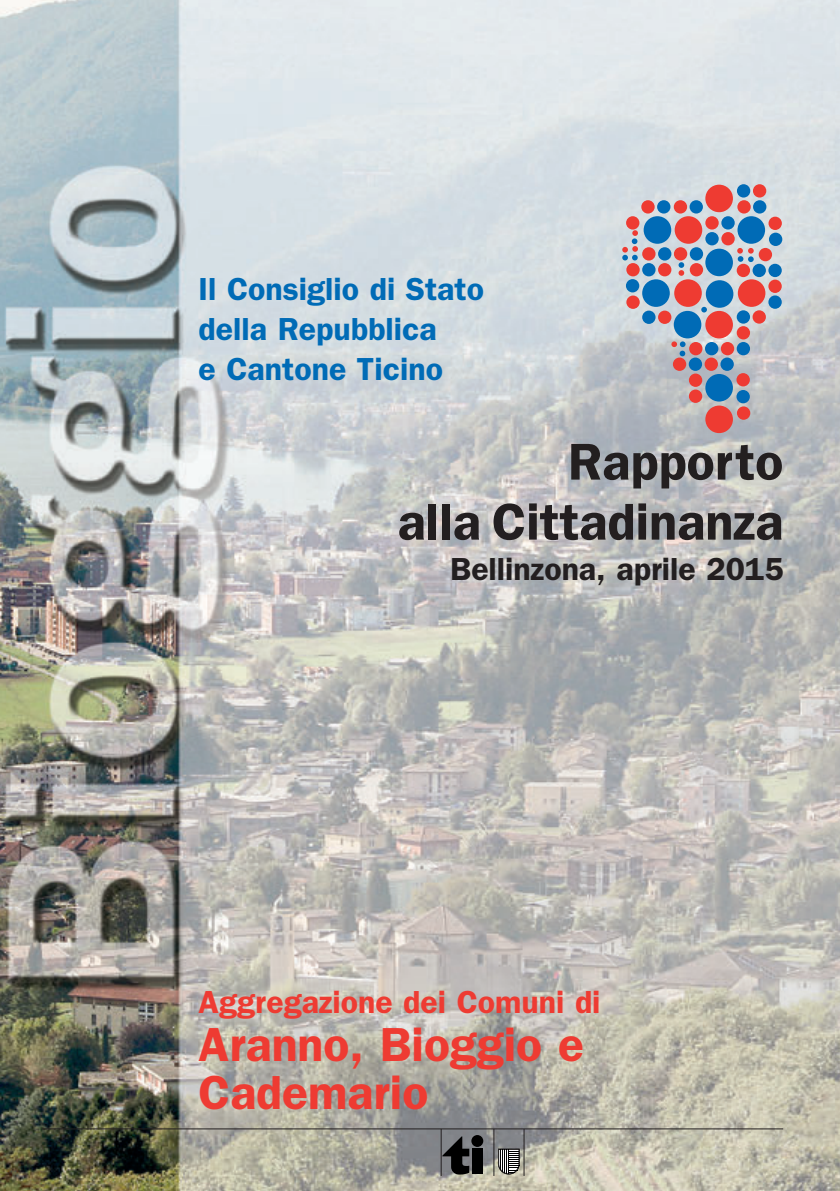
<style>
.page{position:relative;width:840px;height:1191px;background:#fff}
.page>*{position:absolute;margin:0;border:0;box-sizing:border-box;transform-origin:0 0}
.t1{font:600 52px/60px "Franklin Gothic";color:#231f20;text-align:right}
.t2{font:600 48px/48px "Franklin Gothic";color:#ee3b32}
.t3{font:600 32px/40px "Franklin Gothic";color:#006bb6}
.t4{font:600 32px "Franklin Gothic";color:#ee3b32}
.t5{font:600 32px "Franklin Gothic";color:#231f20}
</style>
<div class="page">
<img style="left:0;top:0;width:839px;height:1191px">
<hr style="left:42px;top:1128px;width:740px;height:1px;background:#231f20">
<hr style="left:440px;top:1128px;width:1px;height:48px;background:#231f20">
<hr style="left:523px;top:1128px;width:1px;height:48px;background:#231f20">
<hr style="left:493px;top:1128px;width:1px;height:48px;background:#231f20">
<div style="left:472px;top:1148px;width:10px;height:25px;background:#000"></div>
<div style="left:471px;top:1135px;width:12px;height:12px;background:#000;border-radius:50%"></div>
<svg style="left:442px;top:1136px;width:27px;height:38px"></svg>
<svg style="left:497px;top:1148px;width:22px;height:26px"></svg>
<div style="left:705px;top:185px;width:27px;height:27px;background:#ee3b32;border-radius:50%"></div>
<div style="left:641px;top:200px;width:13px;height:13px;background:#ee3b32;border-radius:50%"></div>
<div style="left:673px;top:200px;width:13px;height:13px;background:#ee3b32;border-radius:50%"></div>
<div style="left:656px;top:200px;width:14px;height:13px;background:#006bb6;border-radius:50%"></div>
<div style="left:689px;top:200px;width:13px;height:13px;background:#006bb6;border-radius:50%"></div>
<div style="left:737px;top:200px;width:13px;height:13px;background:#ee3b32;border-radius:50%"></div>
<div style="left:752px;top:200px;width:14px;height:13px;background:#006bb6;border-radius:50%"></div>
<div style="left:752px;top:184px;width:13px;height:13px;background:#ee3b32;border-radius:50%"></div>
<div style="left:705px;top:216px;width:13px;height:13px;background:#ee3b32;border-radius:50%"></div>
<div style="left:625px;top:216px;width:14px;height:13px;background:#ee3b32;border-radius:50%"></div>
<div style="left:674px;top:216px;width:27px;height:28px;background:#ee3b32;border-radius:50%"></div>
<div style="left:643px;top:216px;width:27px;height:28px;background:#006bb6;border-radius:50%"></div>
<div style="left:737px;top:216px;width:27px;height:28px;background:#006bb6;border-radius:50%"></div>
<div style="left:673px;top:279px;width:28px;height:28px;background:#ee3b32;border-radius:50%"></div>
<div style="left:737px;top:279px;width:28px;height:28px;background:#ee3b32;border-radius:50%"></div>
<div style="left:705px;top:311px;width:27px;height:27px;background:#ee3b32;border-radius:50%"></div>
<div style="left:705px;top:405px;width:27px;height:28px;background:#ee3b32;border-radius:50%"></div>
<div style="left:641px;top:279px;width:28px;height:28px;background:#006bb6;border-radius:50%"></div>
<div style="left:705px;top:280px;width:28px;height:28px;background:#006bb6;border-radius:50%"></div>
<div style="left:705px;top:249px;width:27px;height:27px;background:#006bb6;border-radius:50%"></div>
<div style="left:705px;top:374px;width:27px;height:27px;background:#006bb6;border-radius:50%"></div>
<div style="left:673px;top:311px;width:28px;height:27px;background:#006bb6;border-radius:50%"></div>
<div style="left:736px;top:184px;width:13px;height:13px;background:#006bb6;border-radius:50%"></div>
<div style="left:768px;top:233px;width:13px;height:13px;background:#006bb6;border-radius:50%"></div>
<div style="left:768px;top:217px;width:13px;height:13px;background:#ee3b32;border-radius:50%"></div>
<div style="left:721px;top:216px;width:13px;height:13px;background:#006bb6;border-radius:50%"></div>
<div style="left:705px;top:232px;width:13px;height:13px;background:#006bb6;border-radius:50%"></div>
<div style="left:721px;top:232px;width:13px;height:13px;background:#ee3b32;border-radius:50%"></div>
<div style="left:736px;top:373px;width:13px;height:13px;background:#ee3b32;border-radius:50%"></div>
<div style="left:736px;top:390px;width:13px;height:13px;background:#006bb6;border-radius:50%"></div>
<div style="left:736px;top:406px;width:13px;height:14px;background:#ee3b32;border-radius:50%"></div>
<div style="left:625px;top:279px;width:14px;height:13px;background:#006bb6;border-radius:50%"></div>
<div style="left:626px;top:295px;width:13px;height:14px;background:#ee3b32;border-radius:50%"></div>
<div style="left:688px;top:373px;width:13px;height:14px;background:#ee3b32;border-radius:50%"></div>
<div style="left:688px;top:389px;width:13px;height:14px;background:#ee3b32;border-radius:50%"></div>
<div style="left:672px;top:357px;width:13px;height:14px;background:#ee3b32;border-radius:50%"></div>
<div style="left:688px;top:357px;width:13px;height:14px;background:#006bb6;border-radius:50%"></div>
<div style="left:704px;top:357px;width:13px;height:14px;background:#ee3b32;border-radius:50%"></div>
<div style="left:720px;top:357px;width:13px;height:14px;background:#006bb6;border-radius:50%"></div>
<div style="left:688px;top:342px;width:14px;height:13px;background:#ee3b32;border-radius:50%"></div>
<div style="left:704px;top:342px;width:14px;height:13px;background:#006bb6;border-radius:50%"></div>
<div style="left:720px;top:342px;width:13px;height:13px;background:#ee3b32;border-radius:50%"></div>
<div style="left:736px;top:342px;width:13px;height:13px;background:#006bb6;border-radius:50%"></div>
<div style="left:758px;top:248px;width:13px;height:13px;background:#ee3b32;border-radius:50%"></div>
<div style="left:752px;top:264px;width:13px;height:13px;background:#006bb6;border-radius:50%"></div>
<div style="left:736px;top:264px;width:13px;height:13px;background:#ee3b32;border-radius:50%"></div>
<div style="left:768px;top:264px;width:13px;height:13px;background:#006bb6;border-radius:50%"></div>
<div style="left:768px;top:280px;width:13px;height:13px;background:#ee3b32;border-radius:50%"></div>
<div style="left:768px;top:295px;width:13px;height:14px;background:#006bb6;border-radius:50%"></div>
<div style="left:736px;top:326px;width:13px;height:13px;background:#ee3b32;border-radius:50%"></div>
<div style="left:736px;top:310px;width:13px;height:14px;background:#006bb6;border-radius:50%"></div>
<div style="left:752px;top:310px;width:13px;height:14px;background:#ee3b32;border-radius:50%"></div>
<div style="left:641px;top:263px;width:14px;height:13px;background:#006bb6;border-radius:50%"></div>
<div style="left:626px;top:263px;width:13px;height:13px;background:#ee3b32;border-radius:50%"></div>
<div style="left:657px;top:263px;width:14px;height:13px;background:#ee3b32;border-radius:50%"></div>
<div style="left:689px;top:263px;width:13px;height:13px;background:#ee3b32;border-radius:50%"></div>
<div style="left:641px;top:247px;width:14px;height:13px;background:#ee3b32;border-radius:50%"></div>
<div style="left:657px;top:247px;width:14px;height:13px;background:#006bb6;border-radius:50%"></div>
<div style="left:673px;top:247px;width:13px;height:13px;background:#ee3b32;border-radius:50%"></div>
<div style="left:689px;top:247px;width:13px;height:13px;background:#006bb6;border-radius:50%"></div>
<div style="left:641px;top:310px;width:14px;height:14px;background:#006bb6;border-radius:50%"></div>
<div style="left:657px;top:310px;width:14px;height:14px;background:#ee3b32;border-radius:50%"></div>
<svg style="left:671px;top:341px;width:14px;height:15px"></svg>
<svg style="left:700px;top:307px;width:6px;height:5px"></svg>
<svg style="left:678px;top:262px;width:5px;height:14px"></svg>
<svg style="left:736px;top:248px;width:17px;height:14px"></svg>
<svg style="left:622px;top:230px;width:15px;height:30px"></svg>
<p class="t3" style="left:198px;top:268px;width:287px">Il Consiglio di Stato della Repubblica<br>e Cantone Ticino</p>
<h1 class="t1" style="left:397px;top:430px;width:387px">Rapporto<br>alla Cittadinanza</h1>
<p class="t5" style="left:450px;top:550px;width:334px">Bellinzona, aprile 2015</p>
<p class="t4" style="left:198px;top:983px;width:403px">Aggregazione dei Comuni di</p>
<h2 class="t2" style="left:198px;top:1019px;width:386px">Aranno, Bioggio e<br>Cademario</h2>
</div>
